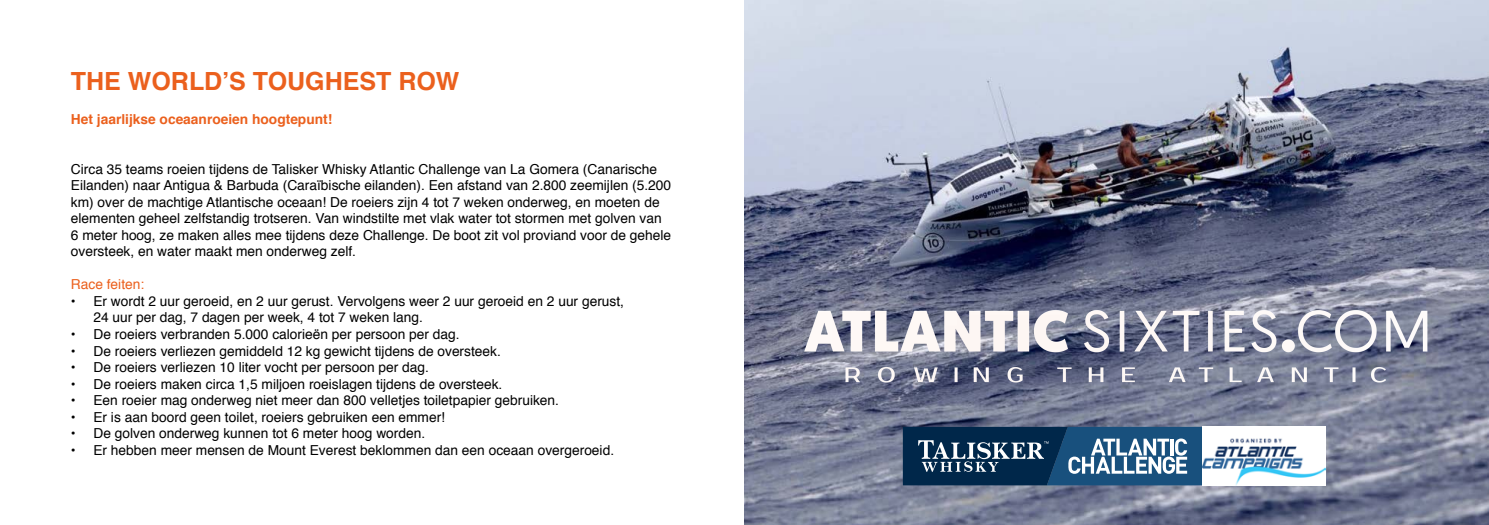
<style>
.page{position:relative;width:1489px;height:525px;background:#fff}
.page>*{position:absolute;margin:0;border:0;box-sizing:border-box;transform-origin:0 0}
.t1{font:700 25px "Helvetica";color:#eb601d}
.t2{font:13.75px/16.5px "Helvetica";color:#000}
.t3{font:700 13.75px "Helvetica";color:#eb601d}
.t4{font:13.75px "Helvetica";color:#eb601d}
</style>
<div class="page">
<img style="left:744px;top:0;width:744px;height:524px">
<svg style="left:902px;top:426px;width:300px;height:59px;background:#355b7c"></svg>
<img style="left:1202px;top:426px;width:122px;height:59px">
<svg style="left:787px;top:212px;width:659px;height:180px;background:#71768d"></svg>
<h1 class="t1" style="left:71px;top:61px;width:390px">THE WORLD’S TOUGHEST ROW</h1>
<p class="t3" style="left:71px;top:108px;width:263px">Het jaarlijkse oceaanroeien hoogtepunt!</p>
<p class="t2" style="left:71px;top:161px;width:601px">Circa 35 teams roeien tijdens de Talisker Whisky Atlantic Challenge van La Gomera (Canarische Eilanden) naar Antigua &amp; Barbuda (Caraïbische eilanden). Een afstand van 2.800 zeemijlen (5.200 km) over de machtige Atlantische oceaan! De roeiers zijn 4 tot 7 weken onderweg, en moeten de elementen geheel zelfstandig trotseren. Van windstilte met vlak water tot stormen met golven van 6 meter hoog, ze maken alles mee tijdens deze Challenge. De boot zit vol proviand voor de gehele oversteek, en water maakt men onderweg zelf.</p>
<p class="t4" style="left:71px;top:274px;width:75px">Race feiten:</p>
<p class="t2" style="left:93px;top:293px;width:532px;text-indent:-22px">• Er wordt 2 uur geroeid, en 2 uur gerust. Vervolgens weer 2 uur geroeid en 2 uur gerust,<br>24 uur per dag, 7 dagen per week, 4 tot 7 weken lang.</p>
<p class="t2" style="left:71px;top:326px;width:390px">• De roeiers verbranden 5.000 calorieën per persoon per dag.</p>
<p class="t2" style="left:71px;top:342px;width:431px">• De roeiers verliezen gemiddeld 12 kg gewicht tijdens de oversteek.</p>
<p class="t2" style="left:71px;top:359px;width:359px">• De roeiers verliezen 10 liter vocht per persoon per dag.</p>
<p class="t2" style="left:71px;top:375px;width:433px">• De roeiers maken circa 1,5 miljoen roeislagen tijdens de oversteek.</p>
<p class="t2" style="left:71px;top:392px;width:489px">• Een roeier mag onderweg niet meer dan 800 velletjes toiletpapier gebruiken.</p>
<p class="t2" style="left:71px;top:408px;width:376px">• Er is aan boord geen toilet, roeiers gebruiken een emmer!</p>
<p class="t2" style="left:71px;top:425px;width:356px">• De golven onderweg kunnen tot 6 meter hoog worden.</p>
<p class="t2" style="left:71px;top:441px;width:544px">• Er hebben meer mensen de Mount Everest beklommen dan een oceaan overgeroeid.</p>
</div>
